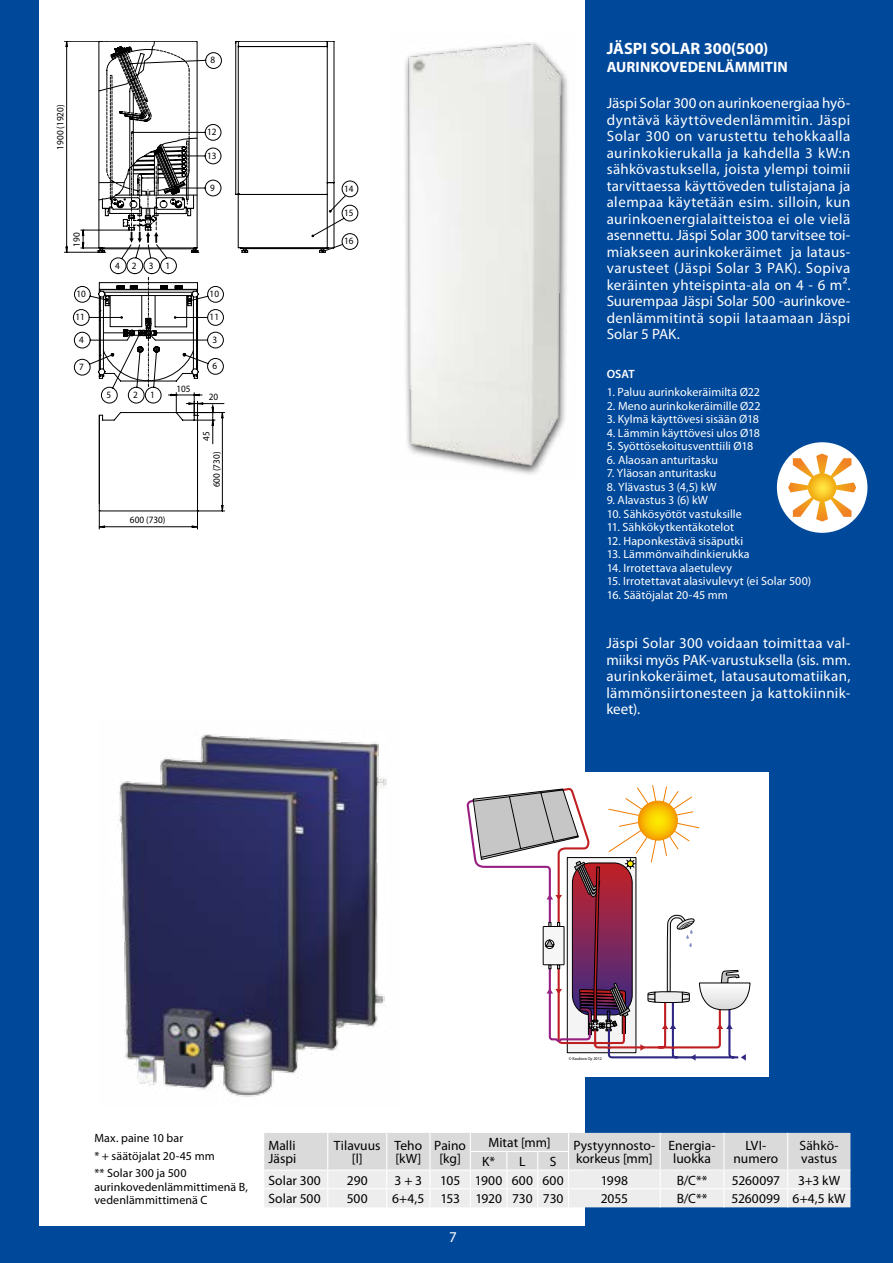
<style>
.page{position:relative;width:893px;height:1263px;background:#fff}
.page>*{position:absolute;margin:0;border:0;box-sizing:border-box;transform-origin:0 0}
.t1{font:700 16.5px "Myriad Pro";color:#fff}
.t2{font:15px/16.5px "Myriad Pro";letter-spacing:.025em;color:#fff;text-align:justify}
.t3{font:700 15px "Myriad Pro";letter-spacing:.01em;color:#fff}
.t4{font:13.5px/13.5px "Myriad Pro";color:#000;text-align:center}
.t5{font:12px "Myriad Pro";letter-spacing:.005em;color:#fff}
.t6{font:12px/17.7px "Myriad Pro";letter-spacing:.005em;color:#000}
.t7{font:600 12px "Myriad Pro";color:#fff}
.t8{font:9.75px "Myriad Pro";color:#000;scale:.95 1}
.t9{font:4.2px "Myriad Pro";color:#000}
</style>
<div class="page">
<div style="left:0;top:0;width:38px;height:1228px;background:#00489a"></div>
<div style="left:0;top:1226px;width:893px;height:37px;background:#00489a"></div>
<div style="left:586px;top:0;width:307px;height:1263px;background:#00489a"></div>
<img style="left:405px;top:42px;width:163px;height:433px">
<svg style="left:235px;top:41px;width:99px;height:212px"></svg>
<svg style="left:242px;top:249px;width:7px;height:4px"></svg>
<svg style="left:312px;top:181px;width:46px;height:72px"></svg>
<svg style="left:64px;top:41px;width:161px;height:488px"></svg>
<svg style="left:264px;top:1133px;width:586px;height:74px;background:#e4e4e4"></svg>
<hr style="left:264px;top:1169px;width:64px;height:2px;background:#fff">
<hr style="left:328px;top:1169px;width:59px;height:2px;background:#fff">
<hr style="left:387px;top:1169px;width:43px;height:2px;background:#fff">
<hr style="left:430px;top:1169px;width:40px;height:2px;background:#fff">
<hr style="left:470px;top:1169px;width:37px;height:2px;background:#fff">
<hr style="left:507px;top:1169px;width:31px;height:2px;background:#fff">
<hr style="left:538px;top:1169px;width:31px;height:2px;background:#fff">
<hr style="left:569px;top:1169px;width:91px;height:2px;background:#fff">
<hr style="left:660px;top:1169px;width:64px;height:2px;background:#fff">
<hr style="left:724px;top:1169px;width:64px;height:2px;background:#fff">
<hr style="left:788px;top:1169px;width:62px;height:2px;background:#fff">
<div style="left:453px;top:773px;width:315px;height:304px;background:#fff"></div>
<svg style="left:467px;top:785px;width:283px;height:275px"></svg>
<img style="left:117px;top:734px;width:270px;height:363px">
<div style="left:777px;top:442px;width:90px;height:91px;background:#fff;border-radius:50%"></div>
<svg style="left:788px;top:453px;width:68px;height:69px"></svg>
<p class="t8" style="left:54px;top:150px;width:49px;rotate:-90deg">1900 (1920)</p>
<p class="t8" style="left:211px;top:54px;width:6px">8</p>
<p class="t8" style="left:207px;top:126px;width:11px">12</p>
<p class="t8" style="left:207px;top:150px;width:11px">13</p>
<p class="t8" style="left:210px;top:182px;width:6px">9</p>
<p class="t8" style="left:71px;top:247px;width:16px;rotate:-90deg">190</p>
<p class="t8" style="left:76px;top:288px;width:11px">10</p>
<p class="t8" style="left:115px;top:259px;width:24px">4 2</p>
<p class="t8" style="left:149px;top:259px;width:24px">3 1</p>
<p class="t8" style="left:210px;top:288px;width:11px">10</p>
<p class="t8" style="left:75px;top:311px;width:11px">11</p>
<p class="t8" style="left:210px;top:311px;width:11px">11</p>
<p class="t8" style="left:79px;top:334px;width:6px">4</p>
<p class="t8" style="left:213px;top:334px;width:6px">3</p>
<p class="t8" style="left:79px;top:361px;width:6px">7</p>
<p class="t8" style="left:213px;top:360px;width:6px">6</p>
<p class="t8" style="left:106px;top:389px;width:6px">5</p>
<p class="t8" style="left:133px;top:389px;width:6px">2</p>
<p class="t8" style="left:150px;top:389px;width:6px">1</p>
<p class="t8" style="left:176px;top:382px;width:16px">105</p>
<p class="t8" style="left:130px;top:514px;width:39px">600 (730)</p>
<p class="t8" style="left:209px;top:391px;width:11px">20</p>
<p class="t8" style="left:200px;top:440px;width:11px;rotate:-90deg">45</p>
<p class="t8" style="left:210px;top:487px;width:39px;rotate:-90deg">600 (730)</p>
<p class="t8" style="left:344px;top:182px;width:11px">14</p>
<p class="t8" style="left:344px;top:207px;width:11px">15</p>
<p class="t8" style="left:344px;top:235px;width:11px">16</p>
<p class="t1" style="left:607px;top:38px;width:163px">JÄSPI SOLAR 300(500)</p>
<p class="t3" style="left:607px;top:57px;width:183px">AURINKOVEDENLÄMMITIN</p>
<p class="t2" style="left:607px;top:94px;width:245px">Jäspi Solar 300 on aurinkoenergiaa hyö&shy;dyntävä käyttövedenlämmitin. Jäspi Solar 300 on varustettu tehokkaalla aurinkokierukalla ja kahdella 3 kW:n sähkövastuksella, joista ylempi toimii tarvittaessa käyttöveden tulistajana ja alempaa käytetään esim. silloin, kun aurinkoenergialaitteistoa ei ole vielä asennettu. Jäspi Solar 300 tarvitsee toi&shy;miakseen aurinkokeräimet ja lataus&shy;varusteet (Jäspi Solar 3 PAK). Sopiva keräinten yhteispinta-ala on 4 - 6 m².<br>Suurempaa Jäspi Solar 500 -aurinkove&shy;denlämmitintä sopii lataamaan Jäspi Solar 5 PAK.</p>
<p class="t7" style="left:607px;top:366px;width:30px">OSAT</p>
<p class="t5" style="left:607px;top:385px;width:155px">1. Paluu aurinkokeräimiltä Ø22</p>
<p class="t5" style="left:607px;top:398px;width:155px">2. Meno aurinkokeräimille Ø22</p>
<p class="t5" style="left:607px;top:412px;width:154px">3. Kylmä käyttövesi sisään Ø18</p>
<p class="t5" style="left:607px;top:425px;width:155px">4. Lämmin käyttövesi ulos Ø18</p>
<p class="t5" style="left:607px;top:439px;width:148px">5. Syöttösekoitusventtiili Ø18</p>
<p class="t5" style="left:607px;top:452px;width:113px">6. Alaosan anturitasku</p>
<p class="t5" style="left:607px;top:466px;width:111px">7. Yläosan anturitasku</p>
<p class="t5" style="left:607px;top:479px;width:112px">8. Ylävastus 3 (4,5) kW</p>
<p class="t5" style="left:607px;top:493px;width:103px">9. Alavastus 3 (6) kW</p>
<p class="t5" style="left:607px;top:506px;width:137px">10. Sähkösyötöt vastuksille</p>
<p class="t5" style="left:607px;top:520px;width:129px">11. Sähkökytkentäkotelot</p>
<p class="t5" style="left:607px;top:533px;width:138px">12. Haponkestävä sisäputki</p>
<p class="t5" style="left:607px;top:547px;width:145px">13. Lämmönvaihdinkierukka</p>
<p class="t5" style="left:607px;top:560px;width:127px">14. Irrotettava alaetulevy</p>
<p class="t5" style="left:607px;top:574px;width:206px">15. Irrotettavat alasivulevyt (ei Solar 500)</p>
<p class="t5" style="left:607px;top:587px;width:123px">16. Säätöjalat 20-45 mm</p>
<p class="t2" style="left:606px;top:634px;width:246px">Jäspi Solar 300 voidaan toimittaa val&shy;miiksi myös PAK-varustuksella (sis. mm. aurinkokeräimet, latausautomatiikan, lämmönsiirtonesteen ja kattokiinnik&shy;keet).</p>
<p class="t9" style="left:569px;top:1055px;width:35px">© Kaukora Oy 2012</p>
<p class="t6" style="left:94px;top:1129px;width:122px">Max. paine 10 bar<br>* + säätöjalat 20-45 mm ** Solar 300 ja 500</p>
<p class="t6" style="left:94px;top:1180px;width:155px;line-height:13.5px">aurinkovedenlämmittimenä B, vedenlämmittimenä C</p>
<p class="t4" style="left:268px;top:1138px;width:29px;text-align:left">Malli<br>Jäspi</p>
<p class="t4" style="left:334px;top:1138px;width:48px">Tilavuus [l]</p>
<p class="t4" style="left:394px;top:1138px;width:29px;text-align:left">Teho [kW]</p>
<p class="t4" style="left:434px;top:1138px;width:33px">Paino [kg]</p>
<p class="t4" style="left:488px;top:1136px;width:64px">Mitat [mm]</p>
<p class="t4" style="left:573px;top:1138px;width:84px;text-align:left">Pystyynnosto&shy;korkeus [mm]</p>
<p class="t4" style="left:668px;top:1138px;width:49px">Energia&shy;luokka</p>
<p class="t4" style="left:733px;top:1138px;width:47px">LVI&shy;numero</p>
<p class="t4" style="left:800px;top:1138px;width:41px">Sähkö-</p>
<p class="t4" style="left:482px;top:1154px;width:14px">K*</p>
<p class="t4" style="left:519px;top:1154px;width:8px">L</p>
<p class="t4" style="left:550px;top:1154px;width:8px">S</p>
<p class="t4" style="left:801px;top:1152px;width:37px">vastus</p>
<p class="t4" style="left:268px;top:1173px;width:54px">Solar 300</p>
<p class="t4" style="left:347px;top:1173px;width:22px">290</p>
<p class="t4" style="left:395px;top:1173px;width:29px">3 + 3</p>
<p class="t4" style="left:440px;top:1173px;width:125px">105 1900 600 600</p>
<p class="t4" style="left:601px;top:1173px;width:29px">1998</p>
<p class="t4" style="left:677px;top:1173px;width:32px">B/C**</p>
<p class="t4" style="left:732px;top:1173px;width:50px">5260097</p>
<p class="t4" style="left:798px;top:1173px;width:43px">3+3 kW</p>
<p class="t4" style="left:268px;top:1192px;width:54px">Solar 500</p>
<p class="t4" style="left:347px;top:1192px;width:22px">500</p>
<p class="t4" style="left:392px;top:1192px;width:173px">6+4,5 153 1920 730 730</p>
<p class="t4" style="left:601px;top:1192px;width:29px">2055</p>
<p class="t4" style="left:677px;top:1192px;width:32px">B/C**</p>
<p class="t4" style="left:731px;top:1192px;width:116px">5260099 6+4,5 kW</p>
<p class="t2" style="left:449px;top:1228px;width:9px">7</p>
</div>
